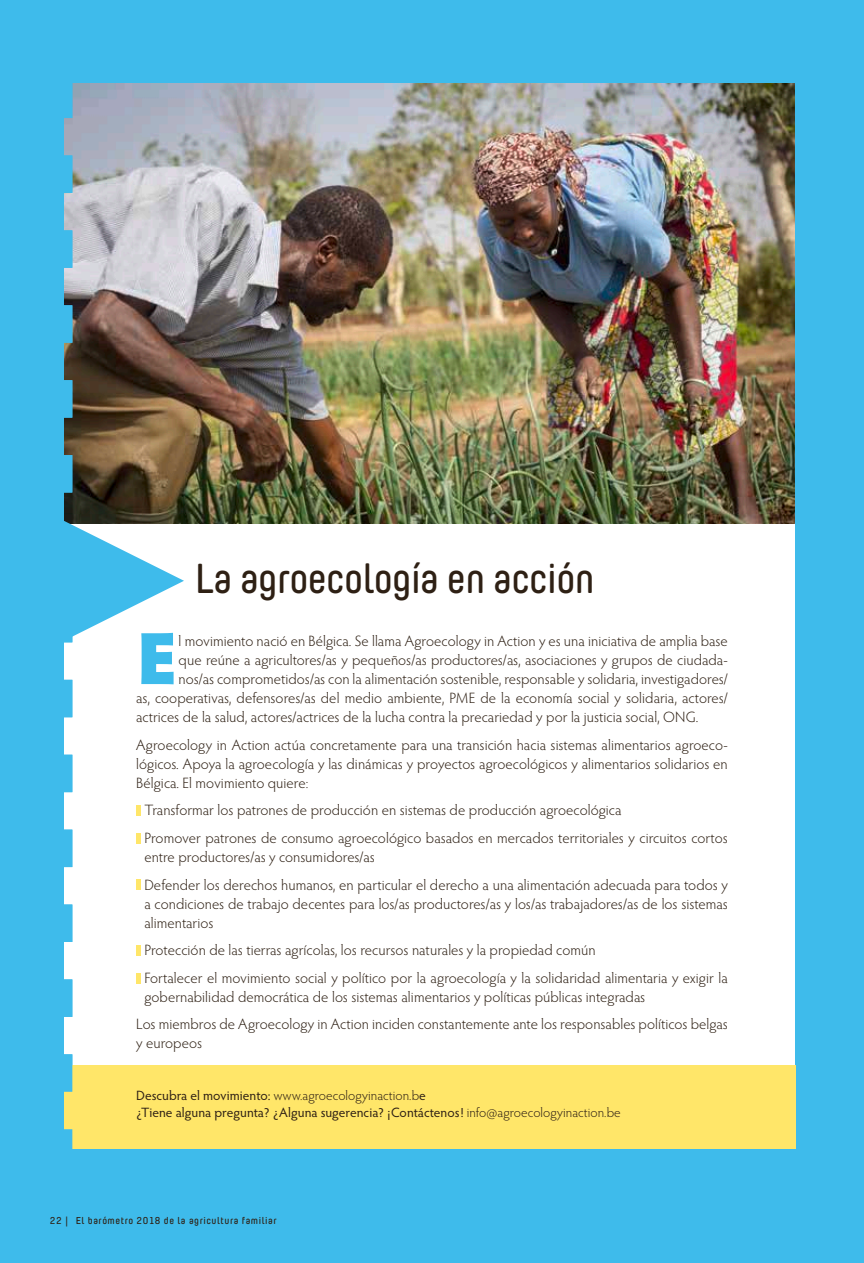
<style>
.page{position:relative;width:864px;height:1263px;background:#fff}
.page>*{position:absolute;margin:0;border:0;box-sizing:border-box;transform-origin:0 0}
.t1{font:900 74.1px "Hypatia Sans Pro";color:#3ebbeb}
.t2{font:600 41.85px "Yummo";letter-spacing:-.015em;color:#2e2014}
.t3{font:300 15px/27.6px "Hypatia Sans Pro";letter-spacing:.005em;color:#2e2014}
.t4{font:13.5px/17.2px "Hypatia Sans Pro";color:#2e2014}
.t5{font:600 10.05px "Yummo";letter-spacing:.05em;color:#2e2014;scale:1.05 1}
.s1{font-weight:300}
</style>
<div class="page">
<div style="left:0;top:0;width:863px;height:1263px;background:#3ebbeb"></div>
<div style="left:64px;top:83px;width:730px;height:1066px;background:#fff"></div>
<img style="left:184px;top:83px;width:610px;height:440px">
<div style="left:64px;top:1066px;width:730px;height:83px;background:#ffe669"></div>
<svg style="left:64px;top:83px;width:120px;height:1066px"></svg>
<h2 class="t2" style="left:195px;top:556px;width:401px">La agroecología en acción</h2>
<h1 class="t1" style="left:136px;top:615px;width:43px">E</h1>
<p class="t3" style="left:178px;top:628px;width:550px">l movimiento nació en Bélgica. Se llama Agroecology in Action y es una iniciativa de amplia base</p>
<p class="t3" style="left:178px;top:647px;width:550px">que reúne a agricultores/as y pequeños/as productores/as, asociaciones y grupos de ciudada-</p>
<p class="t3" style="left:178px;top:666px;width:550px">nos/as comprometidos/as con la alimentación sostenible, responsable y solidaria, investigadores/</p>
<p class="t3" style="left:136px;top:685px;width:592px">as, cooperativas, defensores/as del medio ambiente, PME de la economía social y solidaria, actores/</p>
<p class="t3" style="left:136px;top:704px;width:563px">actrices de la salud, actores/actrices de la lucha contra la precariedad y por la justicia social, ONG.</p>
<p class="t3" style="left:136px;top:736px;width:593px;line-height:19px;text-align:justify">Agroecology in Action actúa concretamente para una transición hacia sistemas alimentarios agroeco&shy;lógicos. Apoya la agroecología y las dinámicas y proyectos agroecológicos y alimentarios solidarios en Bélgica. El movimiento quiere:</p>
<p class="t3" style="left:144px;top:797px;width:584px">Transformar los patrones de producción en sistemas de producción agroecológica<br>Promover patrones de consumo agroecológico basados en mercados territoriales y circuitos cortos</p>
<p class="t3" style="left:144px;top:844px;width:584px">entre productores/as y consumidores/as<br>Defender los derechos humanos, en particular el derecho a una alimentación adecuada para todos y</p>
<p class="t3" style="left:144px;top:895px;width:584px;line-height:19px">a condiciones de trabajo decentes para los/as productores/as y los/as trabajadores/as de los sistemas alimentarios</p>
<p class="t3" style="left:144px;top:937px;width:584px">Protección de las tierras agrícolas, los recursos naturales y la propiedad común<br>Fortalecer el movimiento social y político por la agroecología y la solidaridad alimentaria y exigir la</p>
<p class="t3" style="left:136px;top:984px;width:592px;text-indent:8px">gobernabilidad democrática de los sistemas alimentarios y políticas públicas integradas<br>Los miembros de Agroecology in Action inciden constantemente ante los responsables políticos belgas</p>
<p class="t3" style="left:136px;top:1030px;width:67px">y europeos</p>
<p class="t4" style="left:136px;top:1087px;width:486px">Descubra el movimiento: <span class="s1">www.agroecologyinaction.b</span>e<br>¿Tiene alguna pregunta? ¿Alguna sugerencia? ¡Contáctenos! <span class="s1">info@agroecologyinaction.be</span></p>
<p class="t5" style="left:50px;top:1215px;width:217px">22 | El barómetro 2018 de la agricultura familiar</p>
</div>
